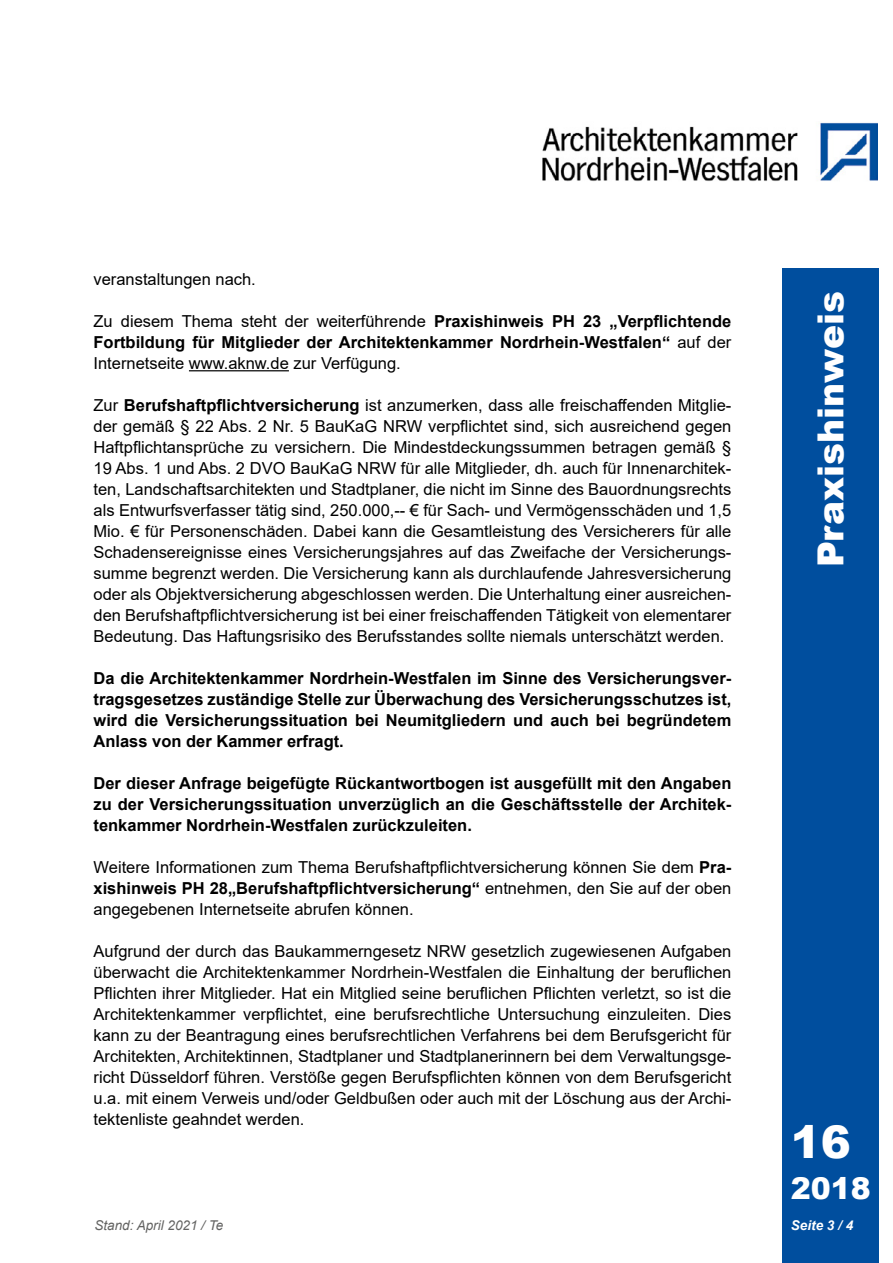
<style>
.page{position:relative;width:893px;height:1263px;background:#fff}
.page>*{position:absolute;margin:0;border:0;box-sizing:border-box;transform-origin:0 0}
.t1{font:900 45px "Arial";color:#fff}
.t2{font:900 36px "Arial";color:#fff}
.t3{font:900 30px "Arial";color:#fff}
.t4{font:16.5px/21px "Arial";color:#000;text-align:justify}
.t5{font:700 16.5px/21px "Arial";color:#000;text-align:justify}
.t6{font:italic 13.5px "Arial";color:#636362}
.t7{font:italic 700 13.5px "Arial";color:#fff}
.s1{font-weight:400}
.s2{font-weight:700}
</style>
<div class="page">
<img style="left:542px;top:122px;width:336px;height:60px">
<div style="left:782px;top:268px;width:96px;height:995px;background:#004e9e"></div>
<hr style="left:189px;top:370px;width:100px;height:1px;background:#000">
<p class="t4" style="left:94px;top:269px;width:164px">veranstaltungen nach.</p>
<p class="t5" style="left:94px;top:311px;width:639px"><span class="s1">Zu diesem Thema steht der weiterführende</span> Praxishinweis PH 23 „Verpflichtende Fortbildung für Mitglieder der Architektenkammer Nordrhein-Westfalen“ <span class="s1">auf der Internetseite www.aknw.de zur Verfügung.</span></p>
<p class="t4" style="left:94px;top:395px;width:639px">Zur <span class="s2">Berufshaftpflichtversicherung</span> ist anzumerken, dass alle freischaffenden Mitglie&shy;der gemäß § 22 Abs. 2 Nr. 5 BauKaG NRW verpflichtet sind, sich ausreichend gegen Haftpflichtansprüche zu versichern. Die Mindestdeckungssummen betragen gemäß § 19 Abs. 1 und Abs. 2 DVO BauKaG NRW für alle Mitglieder, dh. auch für Innenarchitek&shy;ten, Landschaftsarchitekten und Stadtplaner, die nicht im Sinne des Bauordnungsrechts als Entwurfsverfasser tätig sind, 250.000,-- € für Sach- und Vermögensschäden und 1,5<br>Mio. € für Personenschäden. Dabei kann die Gesamtleistung des Versicherers für alle Schadensereignisse eines Versicherungsjahres auf das Zweifache der Versicherungs&shy;summe begrenzt werden. Die Versicherung kann als durchlaufende Jahresversicherung oder als Objektversicherung abgeschlossen werden. Die Unterhaltung einer ausreichen&shy;den Berufshaftpflichtversicherung ist bei einer freischaffenden Tätigkeit von elementarer Bedeutung. Das Haftungsrisiko des Berufsstandes sollte niemals unterschätzt werden.</p>
<p class="t5" style="left:94px;top:668px;width:639px">Da die Architektenkammer Nordrhein-Westfalen im Sinne des Versicherungsver&shy;tragsgesetzes zuständige Stelle zur Überwachung des Versicherungsschutzes ist, wird die Versicherungssituation bei Neumitgliedern und auch bei begründetem Anlass von der Kammer erfragt.</p>
<p class="t5" style="left:94px;top:773px;width:639px">Der dieser Anfrage beigefügte Rückantwortbogen ist ausgefüllt mit den Angaben zu der Versicherungssituation unverzüglich an die Geschäftsstelle der Architek&shy;tenkammer Nordrhein-Westfalen zurückzuleiten.</p>
<p class="t4" style="left:94px;top:857px;width:639px">Weitere Informationen zum Thema Berufshaftpflichtversicherung können Sie dem <span class="s2">Pra&shy;xishinweis PH 28„Berufshaftpflichtversicherung“</span> entnehmen, den Sie auf der oben angegebenen Internetseite abrufen können.</p>
<p class="t4" style="left:94px;top:941px;width:639px">Aufgrund der durch das Baukammerngesetz NRW gesetzlich zugewiesenen Aufgaben überwacht die Architektenkammer Nordrhein-Westfalen die Einhaltung der beruflichen Pflichten ihrer Mitglieder. Hat ein Mitglied seine beruflichen Pflichten verletzt, so ist die Architektenkammer verpflichtet, eine berufsrechtliche Untersuchung einzuleiten. Dies kann zu der Beantragung eines berufsrechtlichen Verfahrens bei dem Berufsgericht für Architekten, Architektinnen, Stadtplaner und Stadtplanerinnern bei dem Verwaltungsge&shy;richt Düsseldorf führen. Verstöße gegen Berufspflichten können von dem Berufsgericht u.a. mit einem Verweis und/oder Geldbußen oder auch mit der Löschung aus der Archi&shy;tektenliste geahndet werden.</p>
<p class="t6" style="left:94px;top:1217px;width:130px">Stand: April 2021 / Te</p>
<h2 class="t2" style="left:805px;top:567px;width:278px;rotate:-90deg">Praxishinweis</h2>
<h1 class="t1" style="left:791px;top:1109px;width:62px">16</h1>
<h3 class="t3" style="left:791px;top:1167px;width:82px">2018</h3>
<p class="t7" style="left:791px;top:1216px;width:64px">Seite 3 / 4</p>
</div>
